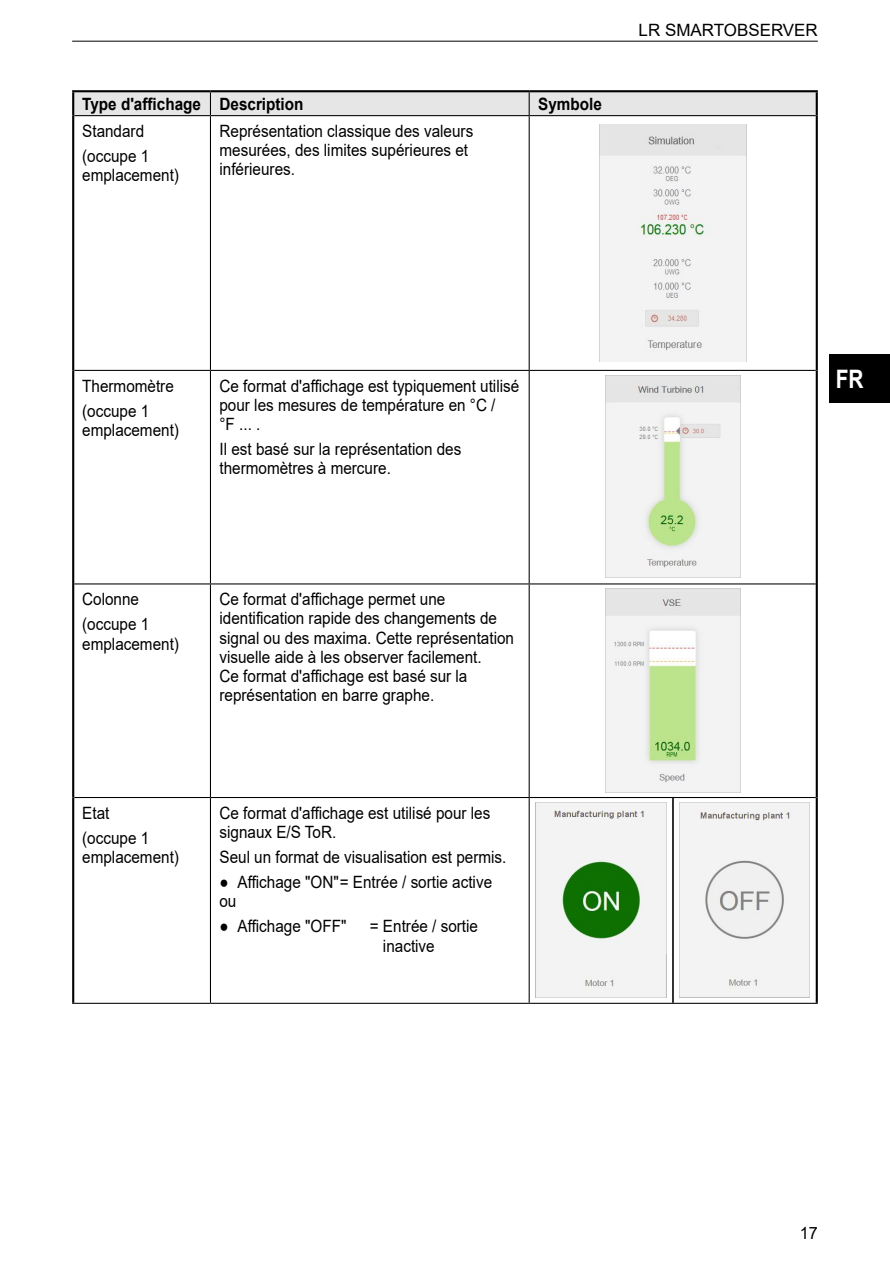
<style>
.page{position:relative;width:890px;height:1263px;background:#fff}
.page>*{position:absolute;margin:0;border:0;box-sizing:border-box;transform-origin:0 0}
.t1{font:700 25.5px "Arial";color:#fff;scale:.82 1}
.t2{font:16.95px/19px "Arial";color:#000;scale:.9 1}
.t3{font:700 16.95px "Arial";color:#000;scale:.9 1}
.t4{font:16.95px "Arial";color:#000}
.t5{font:16.95px "Arial";color:#000;scale:.96 1}
</style>
<div class="page">
<div style="left:830px;top:355px;width:60px;height:48px;background:#000"></div>
<hr style="left:72px;top:41px;width:746px;height:1px;background:#000">
<hr style="left:210px;top:116px;width:1px;height:254px;background:#000">
<hr style="left:529px;top:116px;width:1px;height:254px;background:#000">
<hr style="left:74px;top:370px;width:136px;height:1px;background:#000">
<hr style="left:210px;top:370px;width:319px;height:1px;background:#000">
<hr style="left:210px;top:371px;width:1px;height:212px;background:#000">
<hr style="left:529px;top:370px;width:144px;height:1px;background:#000">
<hr style="left:529px;top:371px;width:1px;height:212px;background:#000">
<hr style="left:673px;top:370px;width:143px;height:1px;background:#000">
<hr style="left:210px;top:584px;width:1px;height:213px;background:#000">
<hr style="left:529px;top:584px;width:1px;height:213px;background:#000">
<hr style="left:210px;top:798px;width:1px;height:205px;background:#000">
<hr style="left:529px;top:798px;width:1px;height:205px;background:#000">
<div style="left:74px;top:92px;width:742px;height:23px;background:#e6e6e6"></div>
<hr style="left:74px;top:115px;width:136px;height:1px;background:#000">
<hr style="left:210px;top:115px;width:319px;height:1px;background:#000">
<hr style="left:529px;top:115px;width:144px;height:1px;background:#000">
<hr style="left:673px;top:115px;width:143px;height:1px;background:#000">
<hr style="left:74px;top:583px;width:136px;height:1px;background:#000">
<hr style="left:210px;top:583px;width:319px;height:1px;background:#000">
<hr style="left:529px;top:583px;width:144px;height:1px;background:#000">
<hr style="left:673px;top:583px;width:143px;height:1px;background:#000">
<hr style="left:74px;top:797px;width:136px;height:1px;background:#000">
<hr style="left:210px;top:797px;width:319px;height:1px;background:#000">
<hr style="left:529px;top:797px;width:144px;height:1px;background:#000">
<hr style="left:673px;top:797px;width:143px;height:1px;background:#000">
<hr style="left:72px;top:1003px;width:138px;height:1px;background:#000">
<hr style="left:210px;top:1003px;width:319px;height:1px;background:#000">
<hr style="left:529px;top:1003px;width:144px;height:1px;background:#000">
<hr style="left:673px;top:1003px;width:145px;height:1px;background:#000">
<hr style="left:72px;top:116px;width:2px;height:254px;background:#000">
<hr style="left:816px;top:116px;width:2px;height:254px;background:#000">
<hr style="left:72px;top:370px;width:2px;height:214px;background:#000">
<hr style="left:816px;top:370px;width:2px;height:214px;background:#000">
<hr style="left:72px;top:584px;width:2px;height:213px;background:#000">
<hr style="left:816px;top:584px;width:2px;height:213px;background:#000">
<hr style="left:72px;top:797px;width:2px;height:206px;background:#000">
<hr style="left:816px;top:797px;width:2px;height:206px;background:#000">
<hr style="left:72px;top:90px;width:138px;height:2px;background:#000">
<hr style="left:72px;top:92px;width:2px;height:24px;background:#000">
<hr style="left:210px;top:90px;width:319px;height:2px;background:#000">
<hr style="left:529px;top:90px;width:144px;height:2px;background:#000">
<hr style="left:673px;top:90px;width:145px;height:2px;background:#000">
<hr style="left:816px;top:92px;width:2px;height:24px;background:#000">
<hr style="left:672px;top:798px;width:2px;height:205px;background:#000">
<img style="left:599px;top:125px;width:148px;height:236px">
<img style="left:605px;top:375px;width:136px;height:202px">
<img style="left:605px;top:589px;width:136px;height:204px">
<img style="left:536px;top:802px;width:130px;height:196px">
<img style="left:679px;top:802px;width:130px;height:196px">
<p class="t3" style="left:82px;top:92px;width:247px">Type d'affichage Description</p>
<p class="t3" style="left:538px;top:92px;width:72px">Symbole</p>
<p class="t2" style="left:82px;top:118px;width:76px;line-height:25px">Standard (occupe 1</p>
<p class="t2" style="left:82px;top:166px;width:109px">emplacement)</p>
<p class="t2" style="left:219px;top:121px;width:284px">Représentation classique des valeurs mesurées, des limites supérieures et inférieures.</p>
<p class="t4" style="left:639px;top:19px;width:181px">LR SMARTOBSERVER</p>
<p class="t2" style="left:82px;top:373px;width:103px;line-height:25px">Thermomètre (occupe 1</p>
<p class="t2" style="left:82px;top:420px;width:109px">emplacement)</p>
<p class="t2" style="left:219px;top:376px;width:335px">Ce format d'affichage est typiquement utilisé pour les mesures de température en °C /<br>°F ... .</p>
<p class="t2" style="left:219px;top:439px;width:270px">Il est basé sur la représentation des thermomètres à mercure.</p>
<h1 class="t1" style="left:836px;top:361px;width:35px">FR</h1>
<p class="t2" style="left:82px;top:587px;width:76px;line-height:25px">Colonne (occupe 1</p>
<p class="t2" style="left:82px;top:634px;width:109px">emplacement)</p>
<p class="t2" style="left:219px;top:590px;width:329px">Ce format d'affichage permet une identification rapide des changements de signal ou des maxima. Cette représentation visuelle aide à les observer facilement.<br>Ce format d'affichage est basé sur la représentation en barre graphe.</p>
<p class="t2" style="left:82px;top:800px;width:76px;line-height:25px">Etat (occupe 1</p>
<p class="t2" style="left:82px;top:847px;width:109px">emplacement)</p>
<p class="t2" style="left:219px;top:803px;width:303px">Ce format d'affichage est utilisé pour les signaux E/S ToR.</p>
<p class="t2" style="left:219px;top:847px;width:317px">Seul un format de visualisation est permis.</p>
<p class="t2" style="left:219px;top:873px;width:304px">● Affichage "ON"= Entrée / sortie active ou</p>
<p class="t2" style="left:219px;top:917px;width:143px">● Affichage "OFF"</p>
<p class="t2" style="left:383px;top:917px;width:107px;text-indent:-13px">= Entrée / sortie inactive</p>
<p class="t5" style="left:800px;top:1221px;width:20px">17</p>
</div>
